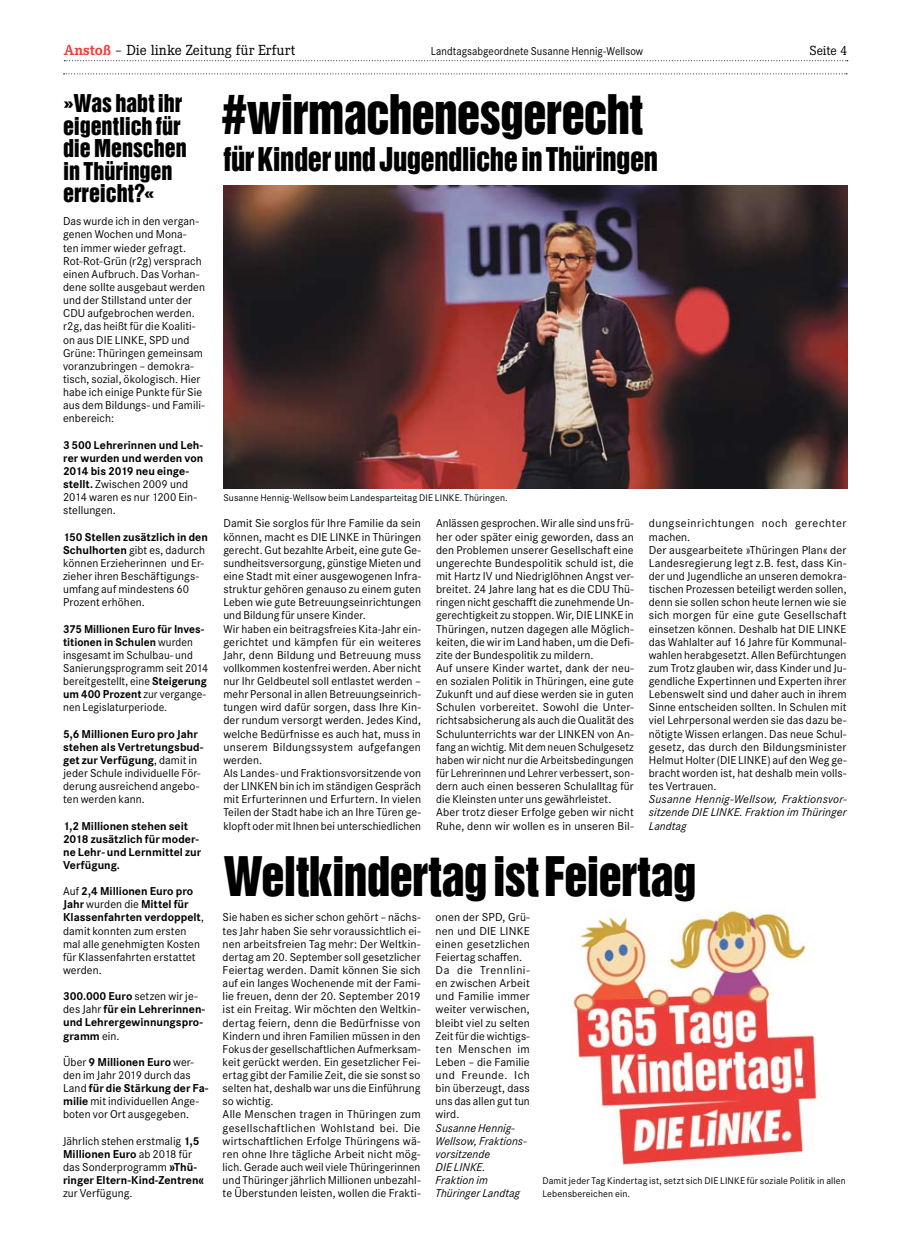
<style>
.page{position:relative;width:904px;height:1241px;background:#fff}
.page>*{position:absolute;margin:0;border:0;box-sizing:border-box;transform-origin:0 0}
.t1{font:50px "Helvetica Inserat Com";letter-spacing:-.02em;color:#000;scale:.95 1}
.t2{font:30px "Helvetica Inserat Com";letter-spacing:-.015em;color:#000;scale:.95 1}
.t3{font:22.5px/22.5px "Helvetica Inserat Com";letter-spacing:-.005em;color:#000}
.t4{font:15.12px "Corporate E";color:#000}
.t5{font:13.75px "Corporate E";letter-spacing:-.005em;color:#000}
.t6{font:11.88px/13.1px "Corporate S";letter-spacing:.005em;color:#000}
.t7{font:700 11.88px/13.1px "Corporate S";letter-spacing:.005em;color:#000}
.t8{font:italic 11.88px/13.1px "Corporate S";letter-spacing:.005em;color:#000;text-align:justify}
.t9{font:11.88px "Corporate S";letter-spacing:.005em;color:#000;scale:.93 1}
.t10{font:10px/13.1px "Corporate S";letter-spacing:.015em;color:#000}
.s1{font-weight:700;color:#f13d37}
.s2{font-weight:400}
.s3{font-weight:700}
</style>
<div class="page">
<svg style="left:64px;top:60px;width:783px;height:1px"></svg>
<svg style="left:64px;top:73px;width:783px;height:1px"></svg>
<img style="left:223px;top:186px;width:624px;height:302px">
<img style="left:570px;top:908px;width:249px;height:258px">
<p class="t4" style="left:64px;top:41px;width:233px"><span class="s1">Anstoß</span> – Die linke Zeitung für Erfurt</p>
<p class="t5" style="left:810px;top:42px;width:39px">Seite 4</p>
<p class="t9" style="left:431px;top:44px;width:230px">Landtagsabgeordnete Susanne Hennig-Wellsow</p>
<h3 class="t3" style="left:63px;top:93px;width:125px">»Was habt ihr eigentlich für die Menschen in Thüringen erreicht?«</h3>
<p class="t6" style="left:63px;top:215px;width:143px">Das wurde ich in den vergan&shy;genen Wochen und Mona-<br>ten immer wieder gefragt.<br>Rot-Rot-Grün (r2g) versprach einen Aufbruch. Das Vorhan&shy;dene sollte ausgebaut werden und der Stillstand unter der<br>CDU aufgebrochen werden. r2g, das heißt für die Koaliti&shy;on aus DIE LINKE, SPD und<br>Grüne: Thüringen gemeinsam voranzubringen – demokra&shy;tisch, sozial, ökologisch. Hier habe ich einige Punkte für Sie aus dem Bildungs- und Famili&shy;enbereich:</p>
<p class="t7" style="left:63px;top:438px;width:142px">3500 Lehrerinnen und Leh&shy;rer wurden und werden von<br>2014 bis 2019 neu einge&shy;stellt. <span class="s2">Zwischen 2009 und<br>2014 waren es nur 1200 Ein&shy;stellungen.</span></p>
<p class="t6" style="left:63px;top:530px;width:146px"><span class="s3">150 Stellen zusätzlich in den<br>Schulhorten</span> gibt es, dadurch können Erzieherinnen und Er&shy;zieher ihren Beschäftigungs&shy;umfang auf mindestens 60<br>Prozent erhöhen.</p>
<p class="t6" style="left:63px;top:622px;width:147px"><span class="s3">375 Millionen Euro für Inves&shy;titionen in Schulen</span> wurden insgesamt im Schulbau- und<br>Sanierungsprogramm seit 2014 bereitgestellt, eine <span class="s3">Steigerung um 400 Prozent</span> zur vergange&shy;nen Legislaturperiode.</p>
<p class="t6" style="left:63px;top:727px;width:142px"><span class="s3">5,6 Millionen Euro pro Jahr stehen als Vertretungsbud&shy;get zur Verfügung</span>, damit in jeder Schule individuelle För&shy;derung ausreichend angebo&shy;ten werden kann.</p>
<p class="t7" style="left:63px;top:819px;width:140px">1,2 Millionen stehen seit<br>2018 zusätzlich für moder&shy;ne Lehr- und Lernmittel zur<br>Verfügung.</p>
<p class="t6" style="left:63px;top:884px;width:142px">Auf <span class="s3">2,4 Millionen Euro pro<br>Jahr</span> wurden die <span class="s3">Mittel für<br>Klassenfahrten verdoppelt</span>, damit konnten zum ersten mal alle genehmigten Kosten für Klassenfahrten erstattet werden.</p>
<p class="t7" style="left:63px;top:989px;width:143px">300.000 Euro <span class="s2">setzen wir je&shy;des Jahr</span> für ein Lehrerinnen&shy;und Lehrergewinnungspro&shy;gramm <span class="s2">ein.</span></p>
<p class="t6" style="left:63px;top:1055px;width:147px">Über <span class="s3">9 Millionen Euro</span> wer&shy;den im Jahr 2019 durch das<br>Land <span class="s3">für die Stärkung der Fa&shy;milie</span> mit individuellen Ange&shy;boten vor Ort ausgegeben.</p>
<p class="t6" style="left:63px;top:1134px;width:143px">Jährlich stehen erstmalig <span class="s3">1,5<br>Millionen Euro</span> ab 2018 für das Sonderprogramm <span class="s3">»Thü&shy;ringer Eltern-Kind-Zentren«</span></p>
<p class="t6" style="left:63px;top:1186px;width:71px">zur Verfügung.</p>
<h1 class="t1" style="left:223px;top:84px;width:444px">#wirmachenesgerecht</h1>
<h2 class="t2" style="left:223px;top:141px;width:459px">für Kinder und Jugendliche in Thüringen</h2>
<p class="t10" style="left:223px;top:491px;width:286px">Susanne Hennig-Wellsow beim Landesparteitag DIE LINKE. Thüringen.</p>
<p class="t6" style="left:223px;top:517px;width:199px">Damit Sie sorglos für Ihre Familie da sein können, macht es DIE LINKE in Thüringen gerecht. Gut bezahlte Arbeit, eine gute Ge&shy;sundheitsversorgung, günstige Mieten und eine Stadt mit einer ausgewogenen Infra&shy;struktur gehören genauso zu einem guten Leben wie gute Betreuungseinrichtungen und Bildung für unsere Kinder.<br>Wir haben ein beitragsfreies Kita-Jahr ein&shy;gerichtet und kämpfen für ein weiteres Jahr, denn Bildung und Betreuung muss vollkommen kostenfrei werden. Aber nicht nur Ihr Geldbeutel soll entlastet werden – mehr Personal in allen Betreuungseinrich&shy;tungen wird dafür sorgen, dass Ihre Kin&shy;der rundum versorgt werden. Jedes Kind, welche Bedürfnisse es auch hat, muss in unserem Bildungssystem aufgefangen werden.<br>Als Landes- und Fraktionsvorsitzende von der LINKEN bin ich im ständigen Gespräch mit Erfurterinnen und Erfurtern. In vielen Teilen der Stadt habe ich an Ihre Türen ge&shy;klopft oder mit Ihnen bei unterschiedlichen</p>
<p class="t6" style="left:436px;top:517px;width:199px">Anlässen gesprochen. Wir alle sind uns frü&shy;her oder später einig geworden, dass an den Problemen unserer Gesellschaft eine ungerechte Bundespolitik schuld ist, die mit Hartz IV und Niedriglöhnen Angst ver&shy;breitet. 24 Jahre lang hat es die CDU Thü&shy;ringen nicht geschafft die zunehmende Un&shy;gerechtigkeit zu stoppen. Wir, DIE LINKE in Thüringen, nutzen dagegen alle Möglich&shy;keiten, die wir im Land haben, um die Defi&shy;zite der Bundespolitik zu mildern.<br>Auf unsere Kinder wartet, dank der neu&shy;en sozialen Politik in Thüringen, eine gute Zukunft und auf diese werden sie in guten Schulen vorbereitet. Sowohl die Unter&shy;richtsabsicherung als auch die Qualität des Schulunterrichts war der LINKEN von An&shy;fang an wichtig. Mit dem neuen Schulgesetz haben wir nicht nur die Arbeitsbedingungen für Lehrerinnen und Lehrer verbessert, son&shy;dern auch einen besseren Schulalltag für die Kleinsten unter uns gewährleistet.<br>Aber trotz dieser Erfolge geben wir nicht Ruhe, denn wir wollen es in unseren Bil-</p>
<p class="t6" style="left:649px;top:517px;width:199px">dungseinrichtungen noch gerechter machen.<br>Der ausgearbeitete »Thüringen Plan« der Landesregierung legt z.B. fest, dass Kin&shy;der und Jugendliche an unseren demokra&shy;tischen Prozessen beteiligt werden sollen, denn sie sollen schon heute lernen wie sie sich morgen für eine gute Gesellschaft einsetzen können. Deshalb hat DIE LINKE das Wahlalter auf 16 Jahre für Kommunal&shy;wahlen herabgesetzt. Allen Befürchtungen zum Trotz glauben wir, dass Kinder und Ju&shy;gendliche Expertinnen und Experten ihrer Lebenswelt sind und daher auch in ihrem Sinne entscheiden sollten. In Schulen mit viel Lehrpersonal werden sie das dazu be&shy;nötigte Wissen erlangen. Das neue Schul&shy;gesetz, das durch den Bildungsminister Helmut Holter (DIE LINKE) auf den Weg ge&shy;bracht worden ist, hat deshalb mein volls&shy;tes Vertrauen.</p>
<p class="t8" style="left:649px;top:792px;width:199px">Susanne Hennig-Wellsow, Fraktionsvor&shy;sitzende DIE LINKE. Fraktion im Thüringer Landtag</p>
<h1 class="t1" style="left:223px;top:846px;width:499px">Weltkindertag ist Feiertag</h1>
<p class="t6" style="left:223px;top:910px;width:199px">Sie haben es sicher schon gehört – nächs&shy;tes Jahr haben Sie sehr voraussichtlich ei&shy;nen arbeitsfreien Tag mehr: Der Weltkin&shy;dertag am 20. September soll gesetzlicher Feiertag werden. Damit können Sie sich auf ein langes Wochenende mit der Fami&shy;lie freuen, denn der 20. September 2019 ist ein Freitag. Wir möchten den Weltkin&shy;dertag feiern, denn die Bedürfnisse von Kindern und ihren Familien müssen in den Fokus der gesellschaftlichen Aufmerksam&shy;keit gerückt werden. Ein gesetzlicher Fei&shy;ertag gibt der Familie Zeit, die sie sonst so selten hat, deshalb war uns die Einführung so wichtig.<br>Alle Menschen tragen in Thüringen zum gesellschaftlichen Wohlstand bei. Die wirtschaftlichen Erfolge Thüringens wä&shy;ren ohne Ihre tägliche Arbeit nicht mög&shy;lich. Gerade auch weil viele Thüringerinnen und Thüringer jährlich Millionen unbezahl&shy;te Überstunden leisten, wollen die Frakti-</p>
<p class="t6" style="left:435px;top:910px;width:96px">onen der SPD, Grü&shy;nen und DIE LINKE einen gesetzlichen<br>Feiertag schaffen.<br>Da die Trennlini&shy;en zwischen Arbeit und Familie immer weiter verwischen, bleibt viel zu selten<br>Zeit für die wichtigs&shy;ten Menschen im<br>Leben – die Familie und Freunde. Ich bin überzeugt, dass uns das allen gut tun wird.</p>
<p class="t8" style="left:435px;top:1120px;width:93px;text-align:left">Susanne Hennig-<br>Wellsow, Fraktions&shy;vorsitzende<br>DIE LINKE.<br>Fraktion im<br>Thüringer Landtag</p>
<p class="t10" style="left:542px;top:1174px;width:305px">Damit jeder Tag Kindertag ist, setzt sich DIE LINKE für soziale Politik in allen<br>Lebensbereichen ein.</p>
</div>
